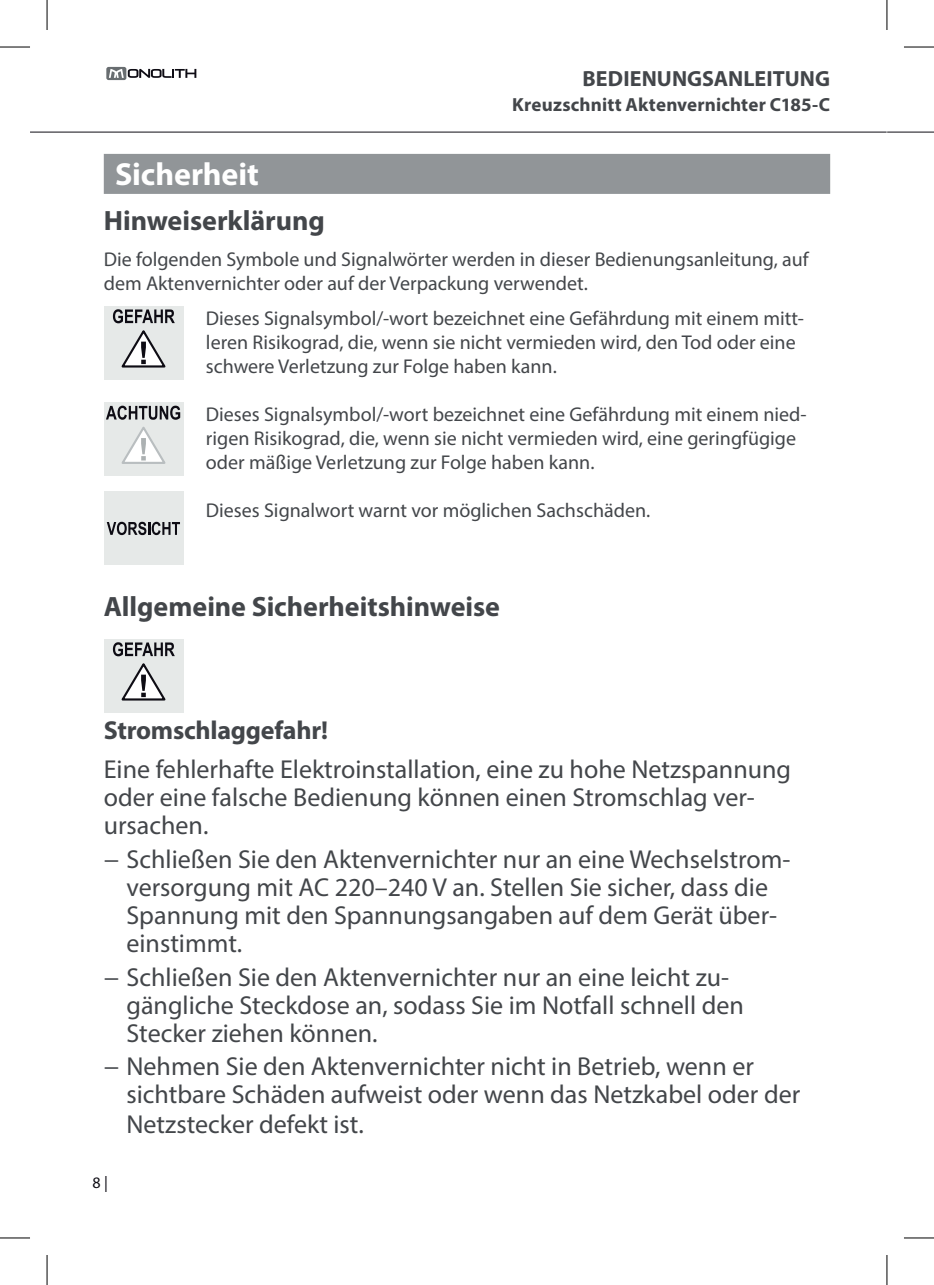
<style>
.page{position:relative;width:934px;height:1285px;background:#fff}
.page>*{position:absolute;margin:0;border:0;box-sizing:border-box;transform-origin:0 0}
.t1{font:700 32px "Myriad Pro";letter-spacing:-.005em;color:#fff}
.t2{font:700 28px "Myriad Pro";letter-spacing:-.005em;color:#43464a}
.t3{font:26px/28px "Myriad Pro";color:#43464a}
.t4{font:700 26px "Myriad Pro";letter-spacing:-.01em;color:#43464a}
.t5{font:700 22px "Myriad Pro";letter-spacing:.005em;color:#43464a}
.t6{font:20px/24px "Myriad Pro";color:#43464a}
.t7{font:700 19px "Myriad Pro";letter-spacing:.005em;color:#43464a}
.t8{font:16px "Myriad Pro";color:#0e0c14}
</style>
<div class="page">
<div style="left:104px;top:154px;width:725px;height:40px;background:#919598"></div>
<div style="left:104px;top:639px;width:79px;height:74px;background:#e6e9e8"></div>
<svg style="left:113px;top:642px;width:62px;height:59px"></svg>
<div style="left:104px;top:306px;width:79px;height:74px;background:#e6e9e8"></div>
<svg style="left:113px;top:309px;width:62px;height:59px"></svg>
<div style="left:104px;top:402px;width:79px;height:74px;background:#e6e9e8"></div>
<svg style="left:106px;top:406px;width:74px;height:58px"></svg>
<div style="left:104px;top:491px;width:79px;height:74px;background:#e6e9e8"></div>
<svg style="left:107px;top:522px;width:73px;height:13px"></svg>
<hr style="left:30px;top:132px;width:856px;height:1px;background:#0e0c14">
<hr style="left:886px;top:132px;width:47px;height:1px;background:#0e0c14">
<div style="left:106px;top:67px;width:20px;height:13px;background:#686d70;border-radius:2px"></div>
<svg style="left:109px;top:69px;width:87px;height:9px"></svg>
<hr style="left:0;top:47px;width:30px;height:1px;background:#000">
<hr style="left:903px;top:47px;width:30px;height:1px;background:#000">
<hr style="left:0;top:1237px;width:30px;height:1px;background:#000">
<hr style="left:903px;top:1237px;width:30px;height:1px;background:#000">
<hr style="left:47px;top:0;width:1px;height:30px;background:#000">
<hr style="left:47px;top:1255px;width:1px;height:30px;background:#000">
<hr style="left:886px;top:0;width:1px;height:30px;background:#000">
<hr style="left:886px;top:1255px;width:1px;height:30px;background:#000">
<p class="t5" style="left:582px;top:64px;width:249px">BEDIENUNGSANLEITUNG</p>
<p class="t7" style="left:512px;top:92px;width:319px">Kreuzschnitt Aktenvernichter C185-C</p>
<p class="t1" style="left:115px;top:154px;width:145px">Sicherheit</p>
<p class="t2" style="left:104px;top:203px;width:222px">Hinweiserklärung</p>
<p class="t6" style="left:104px;top:247px;width:706px">Die folgenden Symbole und Signalwörter werden in dieser Bedienungsanleitung, auf dem Aktenvernichter oder auf der Verpackung verwendet.</p>
<p class="t6" style="left:206px;top:306px;width:599px">Dieses Signalsymbol/-wort bezeichnet eine Gefährdung mit einem mitt&shy;leren Risikograd, die, wenn sie nicht vermieden wird, den Tod oder eine schwere Verletzung zur Folge haben kann.</p>
<p class="t6" style="left:206px;top:402px;width:602px">Dieses Signalsymbol/-wort bezeichnet eine Gefährdung mit einem nied&shy;rigen Risikograd, die, wenn sie nicht vermieden wird, eine geringfügige oder mäßige Verletzung zur Folge haben kann.</p>
<p class="t6" style="left:206px;top:498px;width:445px">Dieses Signalwort warnt vor möglichen Sachschäden.</p>
<p class="t2" style="left:104px;top:588px;width:397px">Allgemeine Sicherheitshinweise</p>
<p class="t4" style="left:104px;top:713px;width:226px">Stromschlaggefahr!</p>
<p class="t3" style="left:104px;top:755px;width:688px">Eine fehlerhafte Elektroinstallation, eine zu hohe Netzspannung oder eine falsche Bedienung können einen Stromschlag ver&shy;ursachen.</p>
<p class="t3" style="left:126px;top:844px;width:665px;text-indent:-23px">− Schließen Sie den Aktenvernichter nur an eine Wechselstrom&shy;versorgung mit AC 220–240 V an. Stellen Sie sicher, dass die Spannung mit den Spannungsangaben auf dem Gerät über&shy;einstimmt.</p>
<p class="t3" style="left:126px;top:962px;width:618px;text-indent:-23px">− Schließen Sie den Aktenvernichter nur an eine leicht zu&shy;gängliche Steckdose an, sodass Sie im Notfall schnell den<br>Stecker ziehen können.</p>
<p class="t3" style="left:126px;top:1051px;width:675px;line-height:29px;text-indent:-23px">− Nehmen Sie den Aktenvernichter nicht in Betrieb, wenn er sichtbare Schäden aufweist oder wenn das Netzkabel oder der<br>Netzstecker defekt ist.</p>
<p class="t8" style="left:92px;top:1173px;width:17px">8 |</p>
</div>
